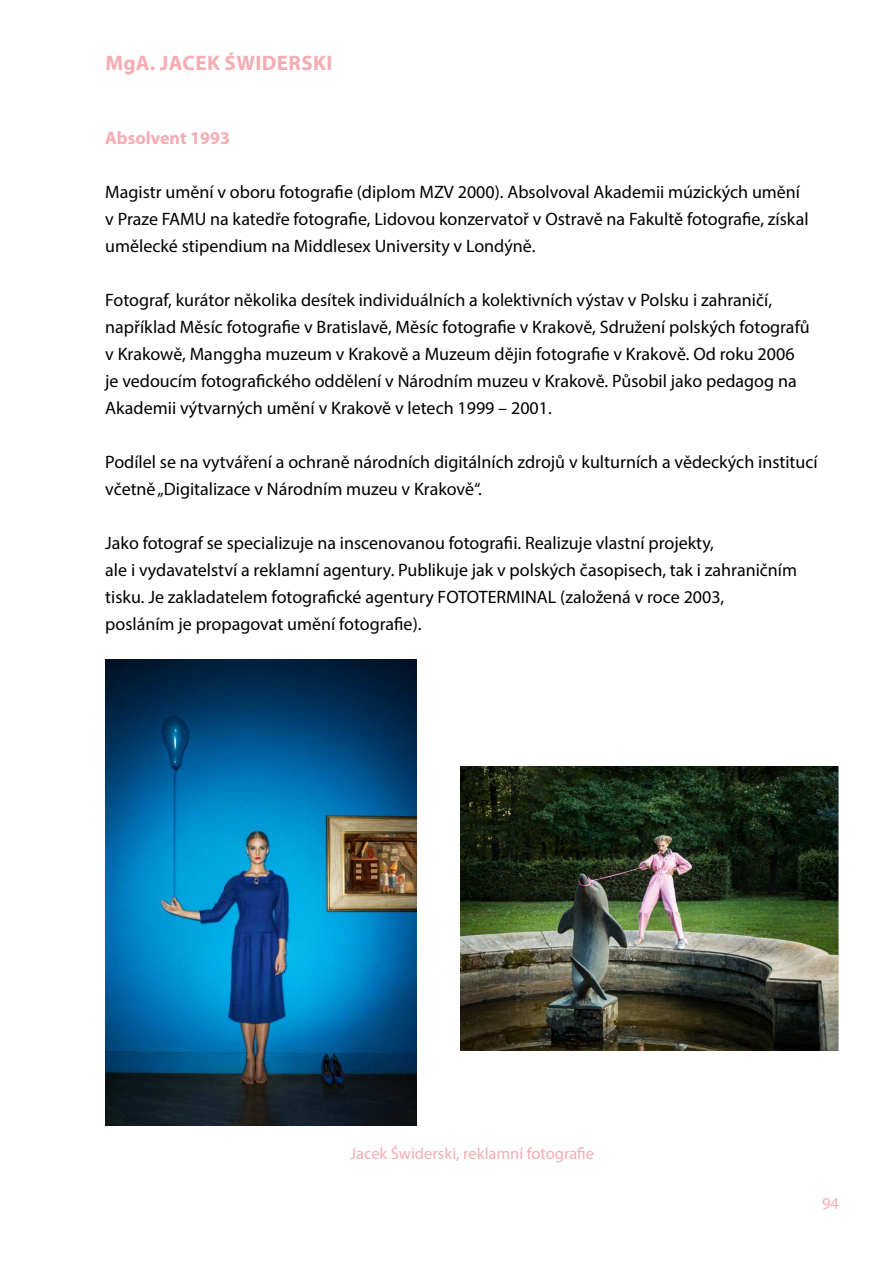
<style>
.page{position:relative;width:893px;height:1263px;background:#fff}
.page>*{position:absolute;margin:0;border:0;box-sizing:border-box;transform-origin:0 0}
.t1{font:700 21px "Myriad Pro";letter-spacing:.02em;color:#f5acb2}
.t2{font:18px/27px "Myriad Pro";color:#000}
.t3{font:700 18px "Myriad Pro";color:#f5acb2}
.t4{font:16.5px "Myriad Pro";color:#f5acb2}
</style>
<div class="page">
<img style="left:105px;top:660px;width:312px;height:465px">
<img style="left:460px;top:766px;width:379px;height:284px">
<p class="t1" style="left:105px;top:49px;width:229px">MgA. JACEK ŚWIDERSKI</p>
<p class="t3" style="left:105px;top:126px;width:127px">Absolvent 1993</p>
<p class="t2" style="left:105px;top:178px;width:705px">Magistr umění v oboru fotografie (diplom MZV 2000). Absolvoval Akademii múzických umění v Praze FAMU na katedře fotografie, Lidovou konzervatoř v Ostravě na Fakultě fotografie, získal umělecké stipendium na Middlesex University v Londýně.</p>
<p class="t2" style="left:105px;top:286px;width:706px">Fotograf, kurátor několika desítek individuálních a kolektivních výstav v Polsku i zahraničí, například Měsíc fotografie v Bratislavě, Měsíc fotografie v Krakově, Sdružení polských fotografů v Krakowě, Manggha muzeum v Krakově a Muzeum dějin fotografie v Krakově. Od roku 2006 je vedoucím fotografického oddělení v Národním muzeu v Krakově. Působil jako pedagog na Akademii výtvarných umění v Krakově v letech 1999 – 2001.</p>
<p class="t2" style="left:105px;top:448px;width:714px">Podílel se na vytváření a ochraně národních digitálních zdrojů v kulturních a vědeckých institucí včetně „Digitalizace v Národním muzeu v Krakově“.</p>
<p class="t2" style="left:105px;top:529px;width:693px">Jako fotograf se specializuje na inscenovanou fotografii. Realizuje vlastní projekty,<br>ale i vydavatelství a reklamní agentury. Publikuje jak v polských časopisech, tak i zahraničním tisku. Je zakladatelem fotografické agentury FOTOTERMINAL (založená v roce 2003, posláním je propagovat umění fotografie).</p>
<p class="t4" style="left:350px;top:1143px;width:246px">Jacek Świderski, reklamní fotografie</p>
<p class="t4" style="left:822px;top:1193px;width:18px">94</p>
</div>
